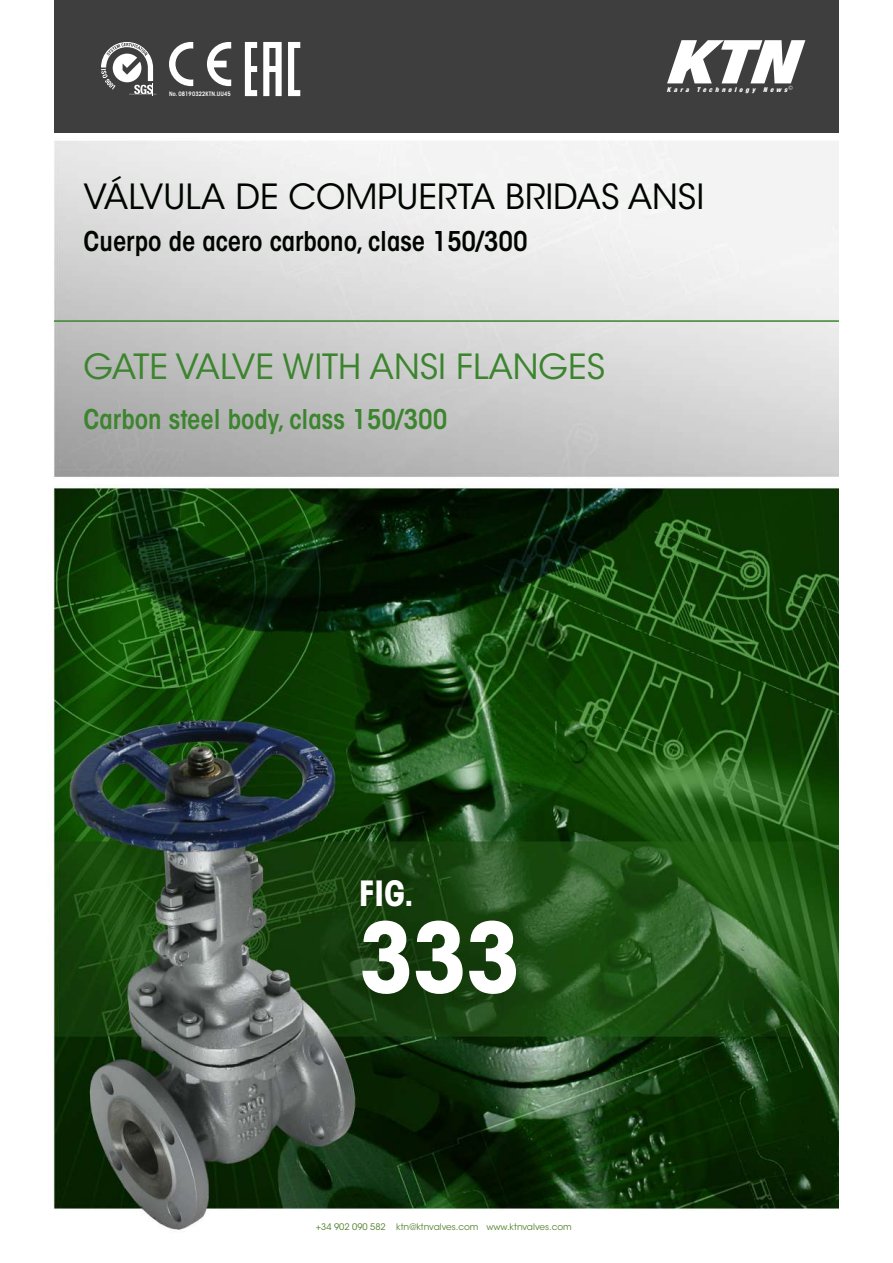
<style>
.page{position:relative;width:893px;height:1263px;background:#fff}
.page>*{position:absolute;margin:0;border:0;box-sizing:border-box;transform-origin:0 0}
.t1{font:700 condensed 96px "ITC Avant Garde Std";color:#fff}
.t2{font:34.5px "ITC Avant Garde Std";color:#000500}
.t3{font:34.5px "ITC Avant Garde Std";color:#3c842e}
.t4{font:700 condensed 34.5px "ITC Avant Garde Std";color:#fff}
.t5{font:600 condensed 27px "ITC Avant Garde Std";color:#000500}
.t6{font:600 condensed 27px "ITC Avant Garde Std";color:#3c842e}
.t7{font:9px "ITC Avant Garde Std";color:#53802d}
.t8{font:6.6px "Harvest Ital";letter-spacing:.46em;color:#fff}
.t9{font:600 condensed 6px "ITC Avant Garde Std";letter-spacing:.02em;color:#fff}
</style>
<div class="page">
<img style="left:53px;top:140px;width:786px;height:1092px">
<hr style="left:54px;top:320px;width:785px;height:2px;background:#3c842e">
<div style="left:54px;top:0;width:785px;height:133px;background:#3e3e3f"></div>
<svg style="left:667px;top:40px;width:138px;height:43px"></svg>
<svg style="left:169px;top:42px;width:24px;height:44px"></svg>
<svg style="left:207px;top:42px;width:24px;height:44px"></svg>
<svg style="left:101px;top:42px;width:55px;height:54px"></svg>
<svg style="left:288px;top:42px;width:12px;height:54px"></svg>
<svg style="left:263px;top:42px;width:19px;height:54px"></svg>
<svg style="left:245px;top:42px;width:12px;height:54px"></svg>
<p class="t9" style="left:169px;top:90px;width:63px">No. 08190322KTN.UU45</p>
<p class="t8" style="left:667px;top:86px;width:128px">Kara Technology News<sup>©</sup></p>
<h2 class="t2" style="left:84px;top:176px;width:622px">VÁLVULA DE COMPUERTA BRIDAS ANSI</h2>
<h3 class="t5" style="left:84px;top:225px;width:445px">Cuerpo de acero carbono, clase 150/300</h3>
<h2 class="t3" style="left:84px;top:346px;width:523px">GATE VALVE WITH ANSI FLANGES</h2>
<h3 class="t6" style="left:84px;top:402px;width:365px">Carbon steel body, class 150/300</h3>
<h2 class="t4" style="left:359px;top:871px;width:56px">FIG.</h2>
<h1 class="t1" style="left:359px;top:896px;width:162px">333</h1>
<p class="t7" style="left:316px;top:1221px;width:257px">+34 902 090 582 ktn@ktnvalves.com www.ktnvalves.com</p>
</div>
